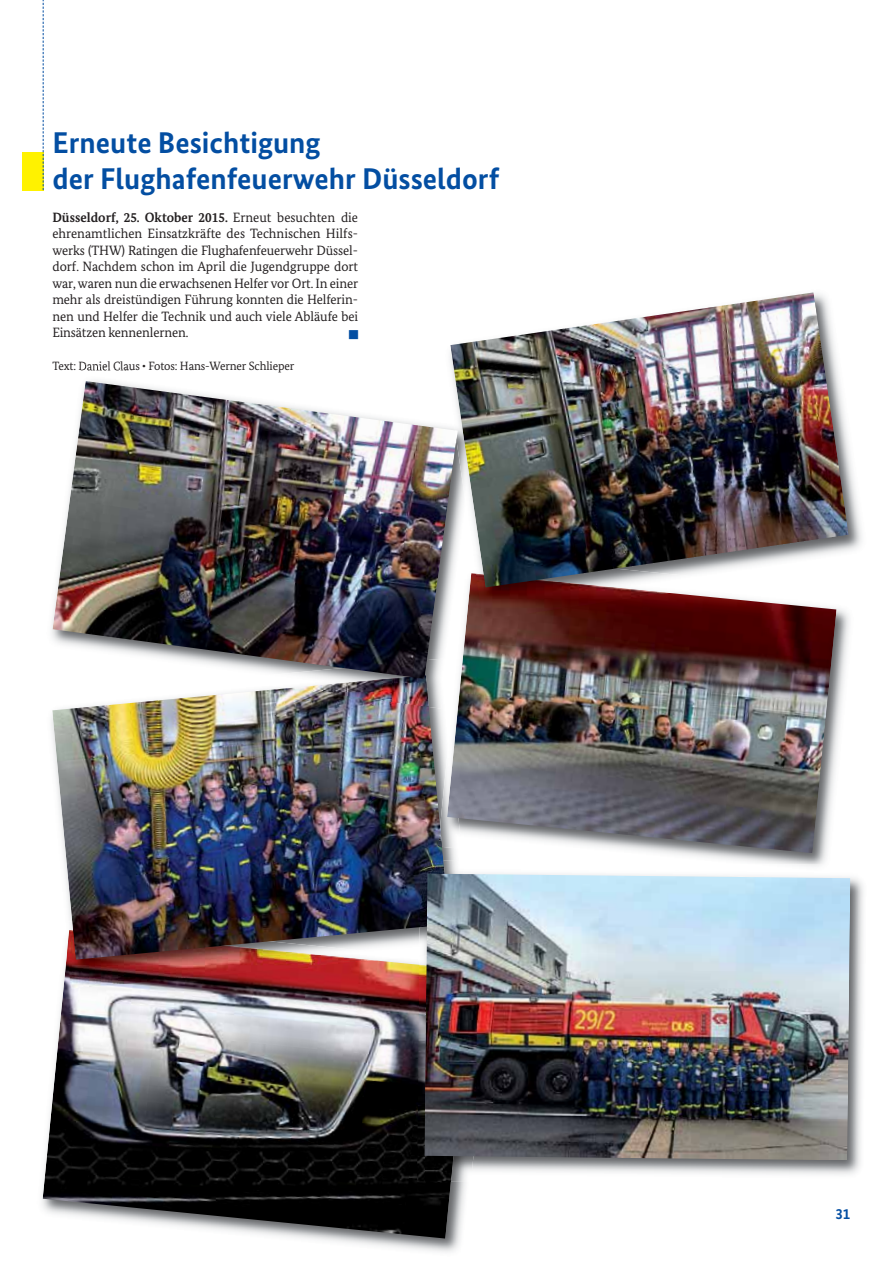
<style>
.page{position:relative;width:893px;height:1263px;background:#fff}
.page>*{position:absolute;margin:0;border:0;box-sizing:border-box;transform-origin:0 0}
.t1{font:700 30px/36px "Bundes Sans";color:#034ea2}
.t2{font:700 15px "Bundes Sans";color:#034ea2}
.t3{font:13.5px/16.5px "Bundes Serif";letter-spacing:-.005em;color:#231f20;text-align:justify}
.t4{font:12px "Bundes Serif";letter-spacing:-.01em;color:#231f20}
.t5{font:9px "European Pi One";color:#034ea2}
.s1{font-weight:700}
</style>
<div class="page">
<div style="left:22px;top:152px;width:21px;height:38px;background:#fff200"></div>
<svg style="left:43px;top:0;width:1px;height:190px"></svg>
<img style="left:42px;top:1189px;width:418px;height:63px">
<img style="left:43px;top:960px;width:422px;height:278px">
<img style="left:67px;top:959px;width:307px;height:30px">
<img style="left:52px;top:694px;width:397px;height:265px">
<img style="left:80px;top:364px;width:22px;height:6px">
<img style="left:222px;top:679px;width:223px;height:30px">
<img style="left:288px;top:679px;width:141px;height:28px">
<img style="left:53px;top:381px;width:394px;height:298px">
<img style="left:450px;top:608px;width:399px;height:253px">
<img style="left:440px;top:727px;width:7px;height:122px">
<img style="left:438px;top:826px;width:4px;height:21px">
<img style="left:447px;top:582px;width:389px;height:271px">
<img style="left:440px;top:381px;width:422px;height:201px">
<img style="left:473px;top:587px;width:274px;height:6px">
<img style="left:476px;top:587px;width:193px;height:33px">
<img style="left:450px;top:292px;width:399px;height:295px">
<img style="left:419px;top:861px;width:445px;height:325px">
<img style="left:419px;top:956px;width:73px;height:226px">
<img style="left:417px;top:965px;width:55px;height:217px">
<img style="left:419px;top:861px;width:52px;height:95px">
<img style="left:420px;top:860px;width:29px;height:67px">
<img style="left:598px;top:862px;width:233px;height:12px">
<img style="left:424px;top:874px;width:426px;height:286px">
<h1 class="t1" style="left:53px;top:126px;width:448px">Erneute Besichtigung<br>der Flughafenfeuerwehr Düsseldorf</h1>
<p class="t3" style="left:52px;top:210px;width:307px"><span class="s1">Düsseldorf, 25. Oktober 2015.</span> Erneut besuchten die ehrenamtlichen Einsatzkräfte des Technischen Hilfs&shy;werks (THW) Ratingen die Flughafenfeuerwehr Düssel&shy;dorf. Nachdem schon im April die Jugendgruppe dort war, waren nun die erwachsenen Helfer vor Ort. In einer mehr als dreistündigen Führung konnten die Helferin&shy;nen und Helfer die Technik und auch viele Abläufe bei Einsätzen kennenlernen.</p>
<p class="t5" style="left:349px;top:330px;width:10px">-</p>
<p class="t4" style="left:52px;top:362px;width:244px">Text: Daniel Claus • Fotos: Hans-Werner Schlieper</p>
<p class="t2" style="left:835px;top:1207px;width:16px">31</p>
</div>
